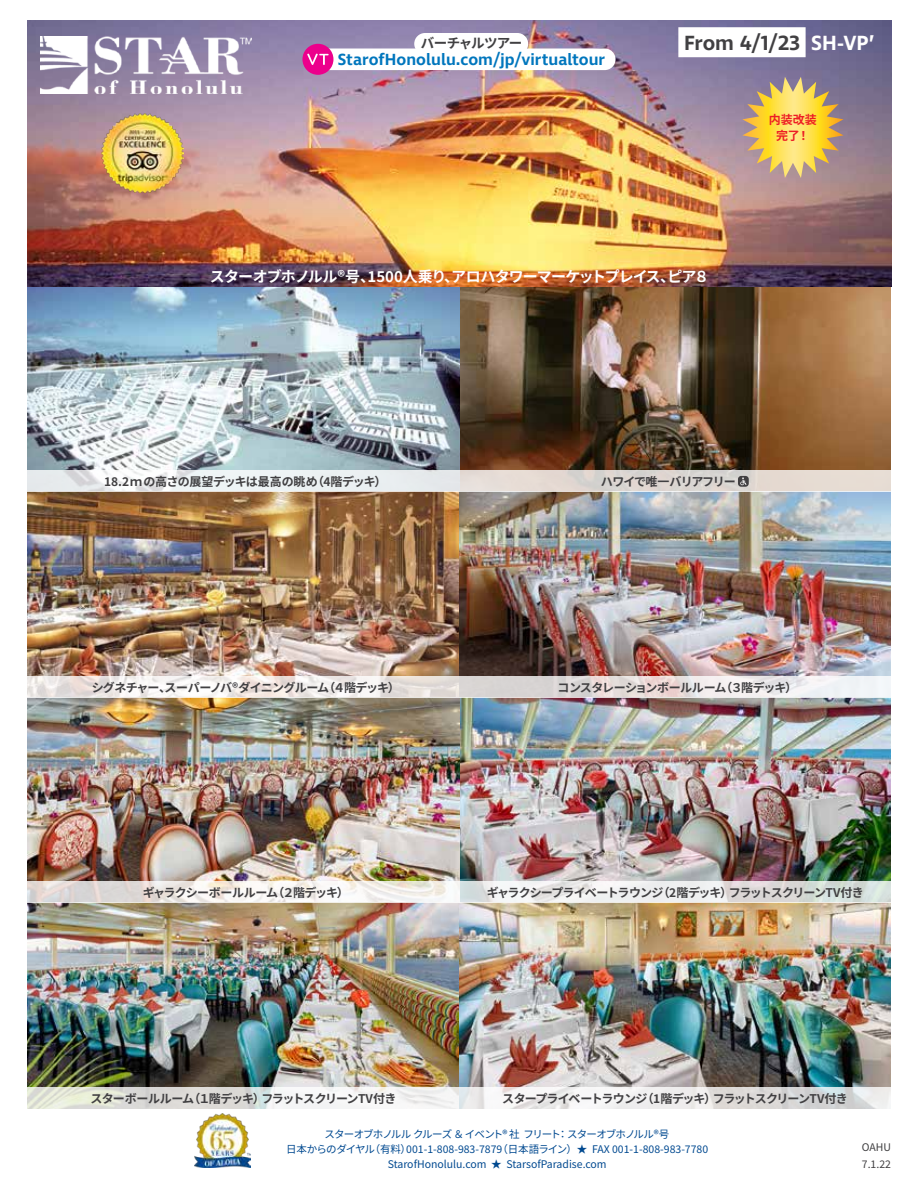
<style>
.page{position:relative;width:918px;height:1188px;background:#fff}
.page>*{position:absolute;margin:0;border:0;box-sizing:border-box;transform-origin:0 0}
.t1{font:600 21px "Ingra";color:#414042}
.t2{font:600 16.5px "Ingra";color:#0076bd}
.t3{font:700 15px "Source Han Sans JP";letter-spacing:-.06em;color:#fff}
.t4{font:700 13.5px "Source Han Sans JP";letter-spacing:-.05em;color:#414042}
.t5{font:700 12px "Source Han Sans JP";letter-spacing:-.065em;color:#414042}
.t6{font:700 12px "Source Han Sans JP";letter-spacing:-.085em;color:#414042}
.t7{font:700 12px "Source Han Sans JP";letter-spacing:-.015em;color:#414042}
.t8{font:700 12px/16.5px "Source Han Sans JP";color:#ed1d24;text-align:center}
.t9{font:10.5px/15px "Source Han Sans JP";letter-spacing:-.005em;color:#004990;text-align:center}
.t10{font:10.5px/16.5px "Source Han Sans JP";color:#414042}
.s1{color:#fff}
</style>
<div class="page">
<img style="left:27px;top:103px;width:864px;height:984px">
<svg style="left:27px;top:470px;width:864px;height:21px"></svg>
<svg style="left:27px;top:676px;width:864px;height:22px"></svg>
<svg style="left:27px;top:882px;width:864px;height:21px"></svg>
<svg style="left:27px;top:1087px;width:864px;height:21px"></svg>
<img style="left:27px;top:96px;width:864px;height:7px">
<svg style="left:27px;top:20px;width:864px;height:17px"></svg>
<img style="left:27px;top:37px;width:864px;height:59px">
<svg style="left:43px;top:34px;width:146px;height:2px"></svg>
<img style="left:195px;top:1114px;width:56px;height:54px">
<div style="left:738px;top:476px;width:11px;height:11px;background:#414042;border-radius:3px"></div>
<svg style="left:740px;top:477px;width:7px;height:8px"></svg>
<img style="left:102px;top:114px;width:81px;height:79px">
<img style="left:40px;top:36px;width:212px;height:58px">
<svg style="left:742px;top:77px;width:102px;height:101px"></svg>
<div style="left:414px;top:33px;width:114px;height:22px;background:#fff;border-radius:11px"></div>
<div style="left:315px;top:49px;width:301px;height:21px;background:#fff;border-radius:11px"></div>
<div style="left:302px;top:44px;width:31px;height:31px;background:#ec008c;border-radius:50%"></div>
<svg style="left:307px;top:54px;width:22px;height:11px"></svg>
<div style="left:678px;top:27px;width:128px;height:30px;background:#fff"></div>
<p class="t4" style="left:421px;top:36px;width:103px">バーチャルツアー</p>
<h2 class="t2" style="left:338px;top:49px;width:269px">StarofHonolulu.com/jp/virtualtour</h2>
<h1 class="t1" style="left:684px;top:30px;width:192px">From 4/1/23 <span class="s1">SH-VP’</span></h1>
<p class="t8" style="left:769px;top:112px;width:50px">内装改装完了！</p>
<p class="t3" style="left:210px;top:268px;width:501px">スターオブホノルル®号、1500人乗り、アロハタワーマーケットプレイス、ピア８</p>
<p class="t7" style="left:104px;top:474px;width:284px">18.2ｍの高さの展望デッキは最高の眺め（4階デッキ）</p>
<p class="t5" style="left:601px;top:475px;width:136px">ハワイで唯一バリアフリー</p>
<p class="t5" style="left:92px;top:681px;width:310px">シグネチャー、スーパーノバ®ダイニングルーム（４階デッキ）</p>
<p class="t5" style="left:558px;top:681px;width:241px">コンスタレーションボールルーム（３階デッキ）</p>
<p class="t5" style="left:143px;top:886px;width:208px">ギャラクシーボールルーム（２階デッキ）</p>
<p class="t6" style="left:487px;top:886px;width:379px">ギャラクシープライベートラウンジ（2階デッキ）フラットスクリーンTV付き</p>
<p class="t5" style="left:90px;top:1092px;width:307px">スターボールルーム（１階デッキ）フラットスクリーンTV付き</p>
<p class="t5" style="left:502px;top:1092px;width:347px">スタープライベートラウンジ（1階デッキ）フラットスクリーンTV付き</p>
<p class="t9" style="left:286px;top:1127px;width:424px">スターオブホノルル クルーズ ＆ イベント® 社 フリート： スターオブホノルル®号<br>日本からのダイヤル（有料）001-1-808-983-7879（日本語ライン）★ FAX 001-1-808-983-7780<br>StarofHonolulu.com ★ StarsofParadise.com</p>
<p class="t10" style="left:862px;top:1139px;width:31px">OAHU<br>7.1.22</p>
</div>
